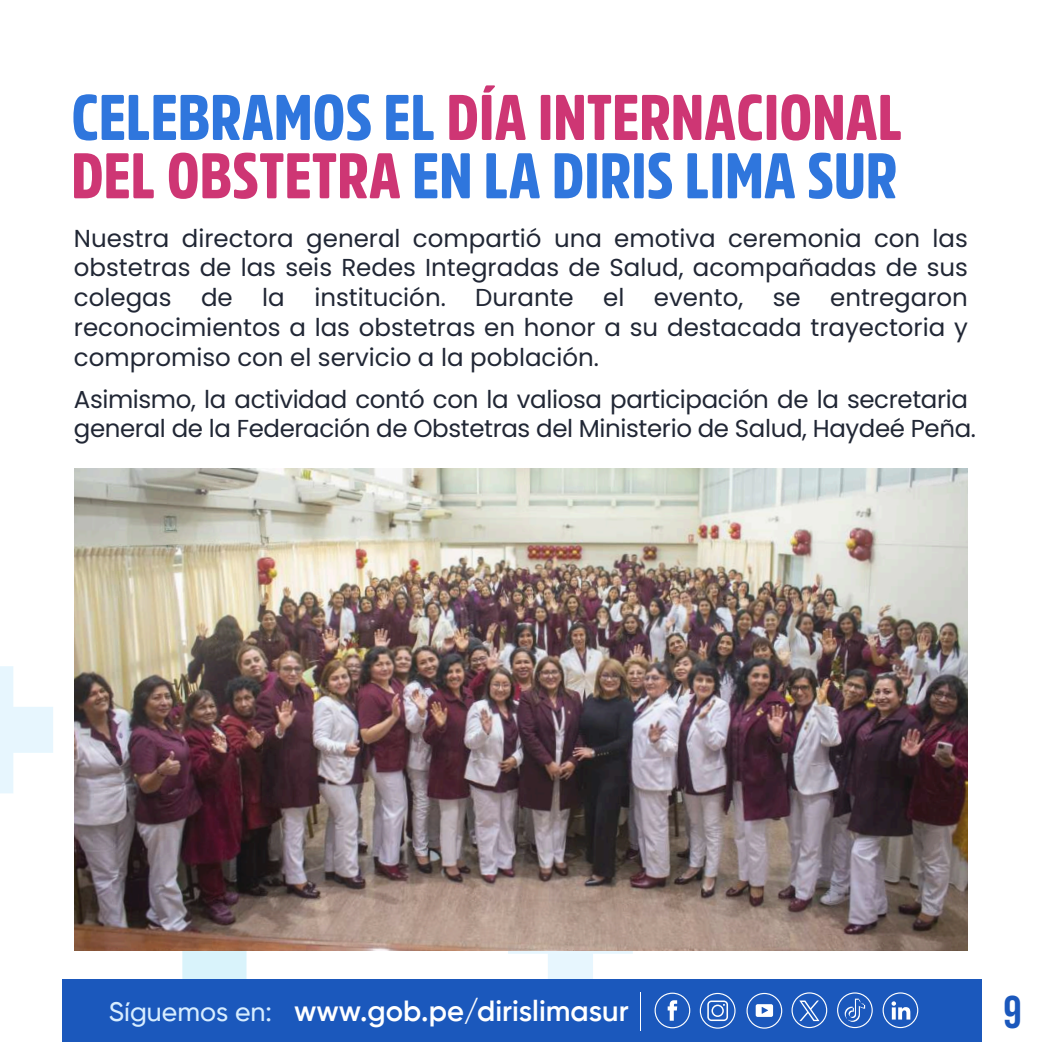
<style>
.page{position:relative;width:1042px;height:1042px;background:#fff}
.page>*{position:absolute;margin:0;border:0;box-sizing:border-box;transform-origin:0 0}
.t1{font:900 63.88px/58.3px "Amsi Pro Cond";color:#2f76dd}
.t2{font:45.85px "Bebas Neue";color:#1b58bc}
.t3{font:600 29.05px "Gilroy";color:#fff}
.t4{font:24.5px/29.8px "Poppins";letter-spacing:-.015em;color:#212735;text-align:justify}
.s1{color:#ce3674}
.s2{font-weight:500;font-size:26.6px;color:#d7edff}
</style>
<div class="page">
<div style="left:182px;top:951px;width:65px;height:28px;background:#d9f3fb"></div>
<svg style="left:0;top:666px;width:53px;height:127px"></svg>
<svg style="left:508px;top:951px;width:125px;height:28px"></svg>
<div style="left:62px;top:979px;width:919px;height:63px;background:#1b58bc"></div>
<svg style="left:654px;top:992px;width:36px;height:36px"></svg>
<svg style="left:700px;top:993px;width:35px;height:35px"></svg>
<svg style="left:746px;top:993px;width:36px;height:35px"></svg>
<svg style="left:837px;top:992px;width:36px;height:36px"></svg>
<svg style="left:791px;top:992px;width:36px;height:36px"></svg>
<svg style="left:882px;top:992px;width:36px;height:36px"></svg>
<hr style="left:640px;top:992px;width:1px;height:39px;background:#fff">
<img style="left:74px;top:469px;width:893px;height:482px">
<h1 class="t1" style="left:71px;top:87px;width:832px">CELEBRAMOS EL <span class="s1">DÍA INTERNACIONAL<br>DEL OBSTETRA</span> EN LA DIRIS LIMA SUR</h1>
<p class="t4" style="left:74px;top:223px;width:895px">Nuestra directora general compartió una emotiva ceremonia con las obstetras de las seis Redes Integradas de Salud, acompañadas de sus colegas de la institución. Durante el evento, se entregaron reconocimientos a las obstetras en honor a su destacada trayectoria y compromiso con el servicio a la población.</p>
<p class="t4" style="left:74px;top:384px;width:903px">Asimismo, la actividad contó con la valiosa participación de la secretaria general de la Federación de Obstetras del Ministerio de Salud, Haydeé Peña.</p>
<p class="t3" style="left:109px;top:993px;width:521px"><span class="s2">Síguemos en:</span> www.gob.pe/dirislimasur</p>
<h2 class="t2" style="left:1003px;top:986px;width:20px">9</h2>
</div>
